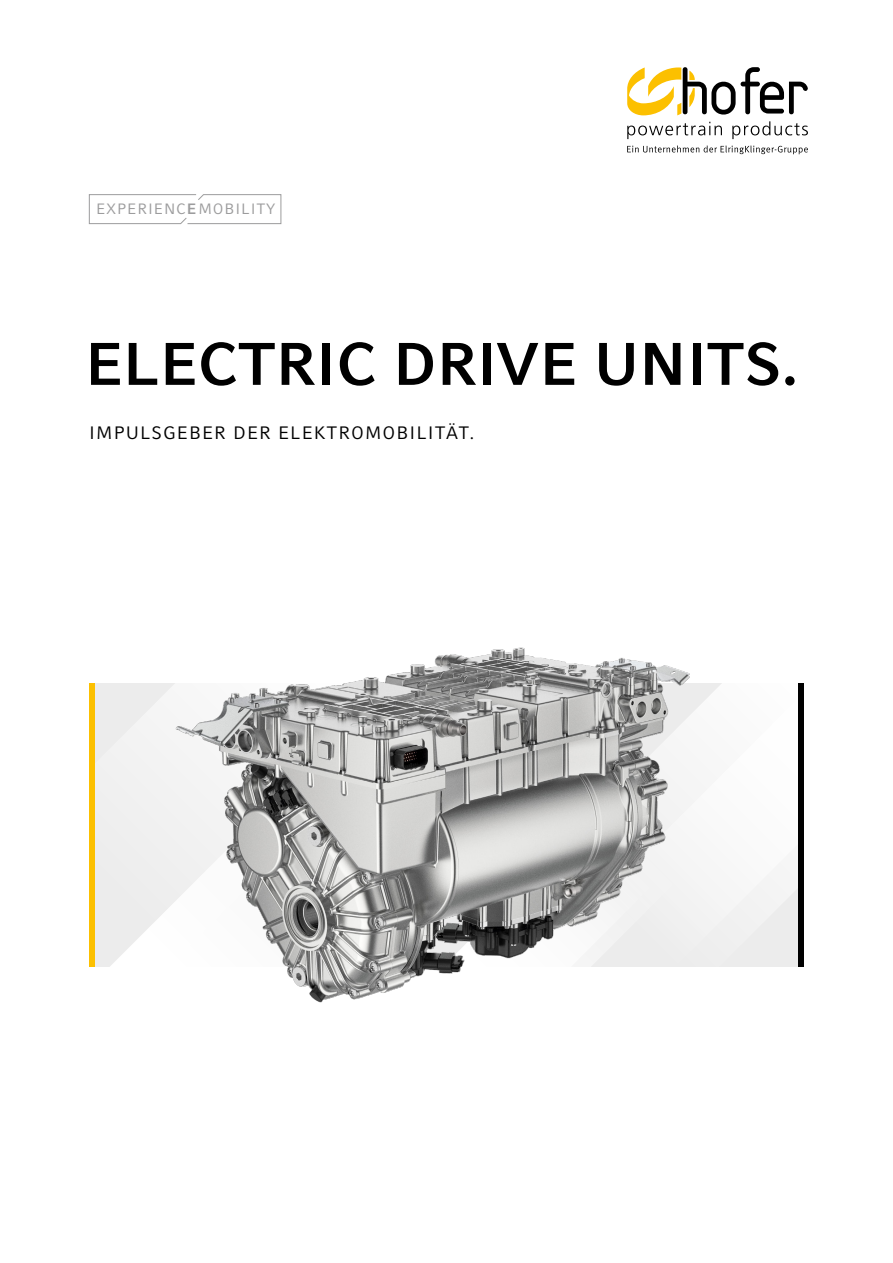
<style>
.page{position:relative;width:893px;height:1263px;background:#fff}
.page>*{position:absolute;margin:0;border:0;box-sizing:border-box;transform-origin:0 0}
.t1{font:700 59.85px "Compatil Fact LT Pro";color:#000}
.t2{font:18px "Compatil Fact LT Pro";letter-spacing:.06em;color:#000}
.t3{font:15px "Compatil Fact LT Pro";letter-spacing:.06em;color:#9c9c9d}
.s1{font-weight:700}
</style>
<div class="page">
<svg style="left:102px;top:683px;width:59px;height:283px;fill:#ededed"></svg>
<div style="left:134px;top:683px;width:27px;height:193px;background:#f1f1f1"></div>
<svg style="left:742px;top:875px;width:56px;height:91px;fill:#ececec"></svg>
<svg style="left:727px;top:900px;width:15px;height:66px"></svg>
<div style="left:89px;top:683px;width:6px;height:283px;background:#fcc000"></div>
<div style="left:798px;top:683px;width:6px;height:283px;background:#000"></div>
<svg style="left:627px;top:122px;width:95px;height:17px"></svg>
<svg style="left:732px;top:121px;width:76px;height:18px"></svg>
<svg style="left:627px;top:145px;width:181px;height:9px"></svg>
<svg style="left:627px;top:67px;width:181px;height:48px"></svg>
<svg style="left:88px;top:194px;width:194px;height:31px"></svg>
<img style="left:163px;top:647px;width:564px;height:356px">
<p class="t3" style="left:96px;top:200px;width:181px">EXPERIENC<span class="s1">E</span>MOBILITY</p>
<h1 class="t1" style="left:85px;top:329px;width:715px">ELECTRIC DRIVE UNITS.</h1>
<p class="t2" style="left:89px;top:422px;width:387px">IMPULSGEBER DER ELEKTROMOBILITÄT.</p>
</div>
